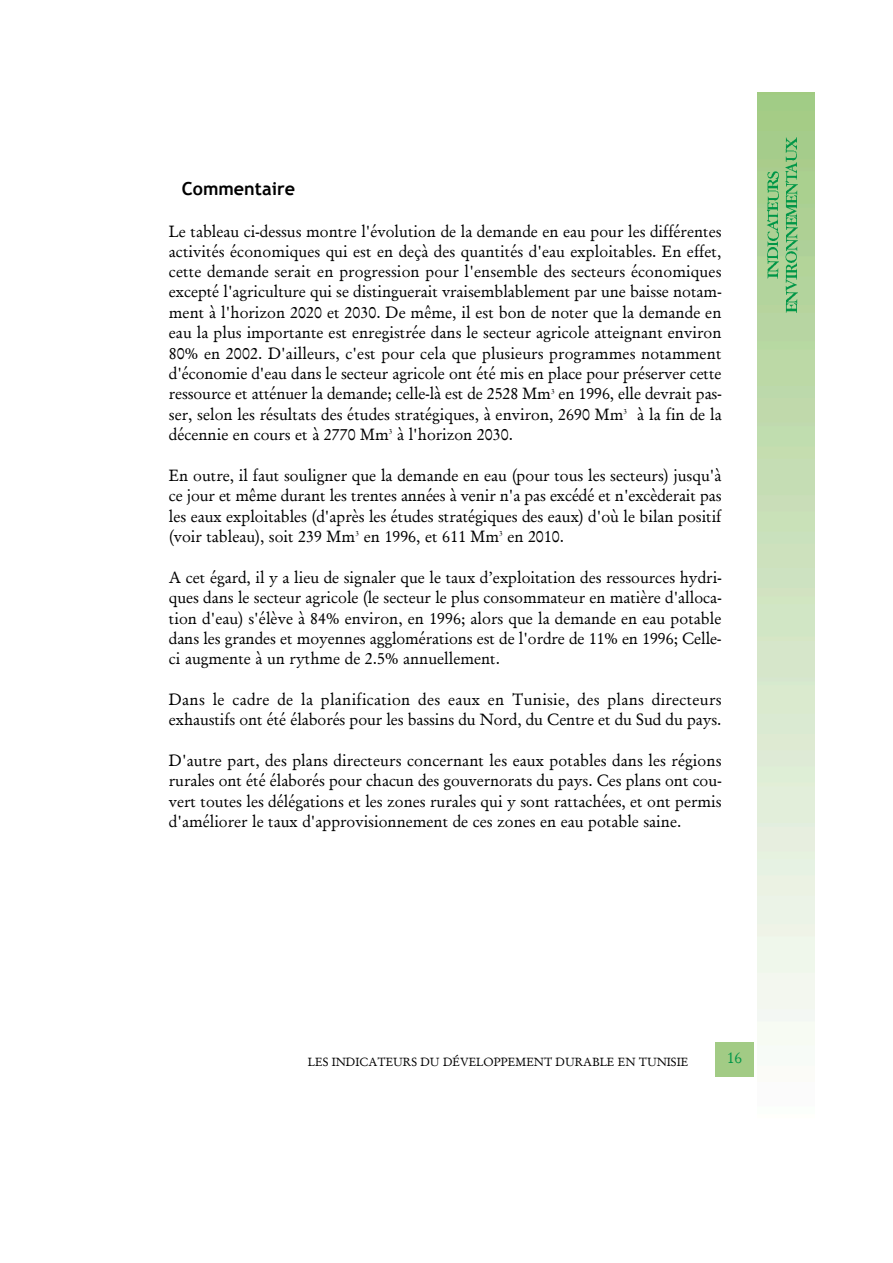
<style>
.page{position:relative;width:893px;height:1263px;background:#fff}
.page>*{position:absolute;margin:0;border:0;box-sizing:border-box;transform-origin:0 0}
.t1{font:700 18px "Trebuchet MS";color:#000}
.t2{font:16.5px/20.4px "Garamond Antiqua";color:#000;text-align:justify}
.t3{font:15.75px "Garamond Antiqua";color:#009647}
.t4{font:12px "Garamond Antiqua";color:#000}
</style>
<div class="page">
<img style="left:758px;top:92px;width:56px;height:953px">
<img style="left:763px;top:171px;width:15px;height:107px">
<img style="left:782px;top:137px;width:15px;height:175px">
<div style="left:715px;top:1042px;width:39px;height:35px;background:#a2cb85"></div>
<p class="t1" style="left:182px;top:178px;width:115px">Commentaire</p>
<p class="t2" style="left:169px;top:221px;width:554px">Le tableau ci-dessus montre l'évolution de la demande en eau pour les différentes activités économiques qui est en deçà des quantités d'eau exploitables. En effet, cette demande serait en progression pour l'ensemble des secteurs économiques excepté l'agriculture qui se distinguerait vraisemblablement par une baisse notam&shy;ment à l'horizon 2020 et 2030. De même, il est bon de noter que la demande en eau la plus importante est enregistrée dans le secteur agricole atteignant environ 80% en 2002. D'ailleurs, c'est pour cela que plusieurs programmes notamment d'économie d'eau dans le secteur agricole ont été mis en place pour préserver cette ressource et atténuer la demande; celle-là est de 2528 Mm<sup>3</sup> en 1996, elle devrait pas&shy;ser, selon les résultats des études stratégiques, à environ, 2690 Mm<sup>3</sup> à la fin de la décennie en cours et à 2770 Mm<sup>3</sup> à l'horizon 2030.</p>
<p class="t2" style="left:169px;top:465px;width:554px">En outre, il faut souligner que la demande en eau (pour tous les secteurs) jusqu'à ce jour et même durant les trentes années à venir n'a pas excédé et n'excèderait pas les eaux exploitables (d'après les études stratégiques des eaux) d'où le bilan positif (voir tableau), soit 239 Mm<sup>3</sup> en 1996, et 611 Mm<sup>3</sup> en 2010.</p>
<p class="t2" style="left:169px;top:567px;width:554px">A cet égard, il y a lieu de signaler que le taux d’exploitation des ressources hydri&shy;ques dans le secteur agricole (le secteur le plus consommateur en matière d'alloca&shy;tion d'eau) s'élève à 84% environ, en 1996; alors que la demande en eau potable dans les grandes et moyennes agglomérations est de l'ordre de 11% en 1996; Celle&shy;ci augmente à un rythme de 2.5% annuellement.</p>
<p class="t2" style="left:169px;top:689px;width:554px">Dans le cadre de la planification des eaux en Tunisie, des plans directeurs exhaustifs ont été élaborés pour les bassins du Nord, du Centre et du Sud du pays.</p>
<p class="t2" style="left:169px;top:750px;width:554px">D'autre part, des plans directeurs concernant les eaux potables dans les régions rurales ont été élaborés pour chacun des gouvernorats du pays. Ces plans ont cou&shy;vert toutes les délégations et les zones rurales qui y sont rattachées, et ont permis d'améliorer le taux d'approvisionnement de ces zones en eau potable saine.</p>
<p class="t4" style="left:308px;top:1054px;width:382px">LES INDICATEURS DU DÉVELOPPEMENT DURABLE EN TUNISIE</p>
<p class="t3" style="left:727px;top:1048px;width:17px">16</p>
</div>
